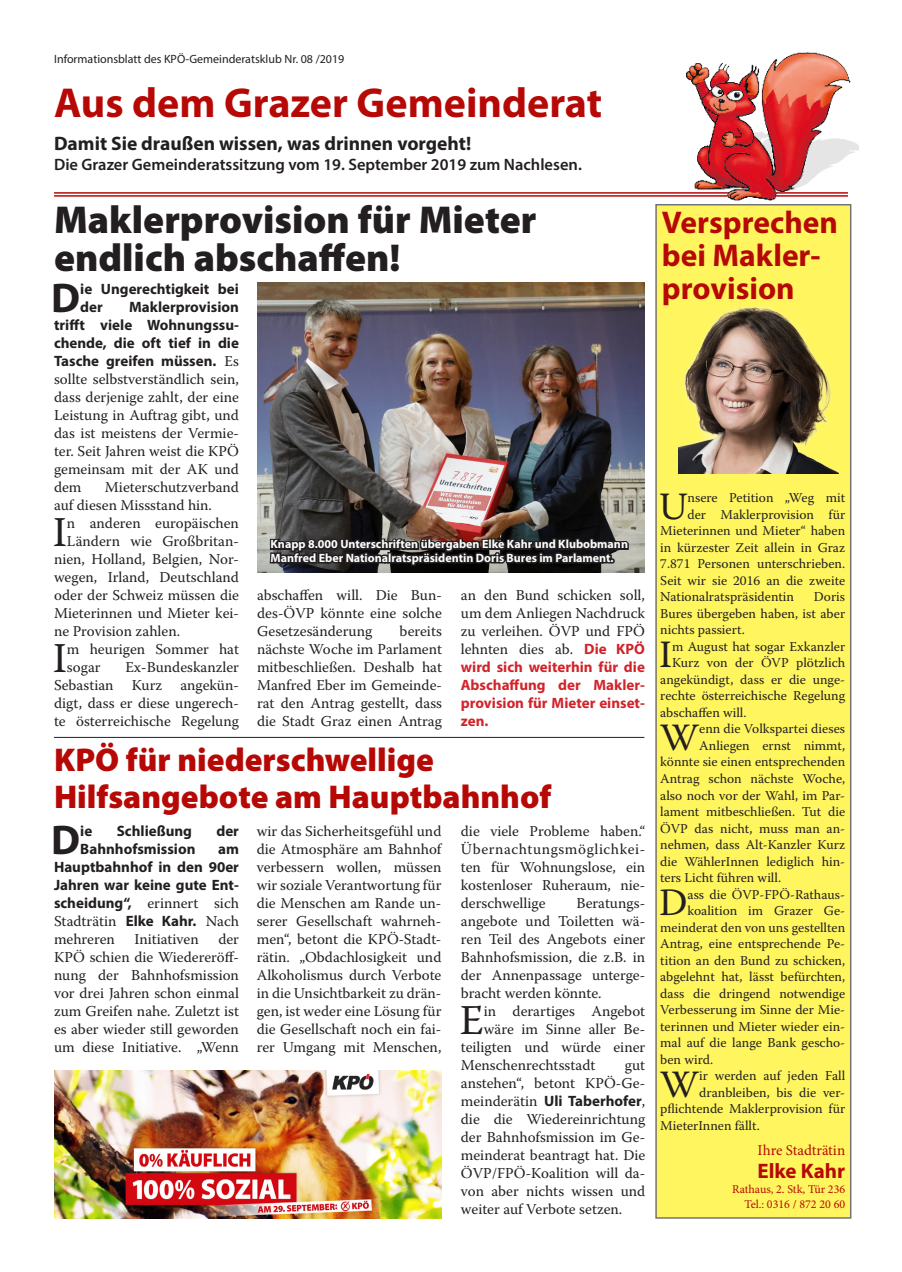
<style>
.page{position:relative;width:902px;height:1272px;background:#fff}
.page>*{position:absolute;margin:0;border:0;box-sizing:border-box;transform-origin:0 0}
.t1{font:42.3px "Warnock Pro";color:#231f20}
.t2{font:700 42px "Myriad Pro";color:#b60906}
.t3{font:700 41.7px "Myriad Pro";color:#231f20}
.t4{font:900 39px "Myriad Pro";color:#231f20}
.t5{font:38.55px "Warnock Pro";color:#231f20}
.t6{font:900 33px "Myriad Pro";color:#b60906}
.t7{font:700 31.5px/33px "Myriad Pro";color:#b60906}
.t8{font:700 21px "Myriad Pro";color:#b60906}
.t9{font:700 19.5px "Myriad Pro";color:#231f20}
.t10{font:600 16.5px "Myriad Pro";color:#231f20}
.t11{font:15px/18px "Warnock Pro";color:#231f20;text-align:justify}
.t12{font:700 15px/18px "Myriad Pro";color:#231f20}
.t13{font:15px "Minion Pro";color:#b60906}
.t14{font:13.5px/16.5px "Warnock Pro";color:#231f20;text-align:justify}
.t15{font:700 12px/13.5px "Myriad Pro";color:#fff}
.t16{font:12px "Myriad Pro";color:#231f20}
.t17{font:12px "Minion Pro";color:#b60906}
.s1{font-family:"Myriad Pro";font-weight:700}
.s2{font-family:"Myriad Pro";font-weight:700;color:#d1232a}
.s3{font-family:"Warnock Pro";font-weight:400}
</style>
<div class="page">
<img style="left:258px;top:283px;width:386px;height:289px">
<div style="left:656px;top:205px;width:194px;height:1012px;background:#fff65f"></div>
<img style="left:678px;top:304px;width:160px;height:169px">
<hr style="left:54px;top:192px;width:793px;height:2px;background:#b60906">
<hr style="left:54px;top:195px;width:793px;height:2px;background:#b60906">
<img style="left:662px;top:52px;width:196px;height:156px">
<img style="left:268px;top:429px;width:362px;height:144px">
<hr style="left:54px;top:737px;width:590px;height:1px;background:#231f20">
<img style="left:54px;top:1070px;width:388px;height:148px">
<p class="t16" style="left:54px;top:52px;width:292px">Informationsblatt des KPÖ-Gemeinderatsklub Nr. 08 /2019</p>
<p class="t2" style="left:54px;top:76px;width:549px">Aus dem Grazer Gemeinderat</p>
<p class="t9" style="left:54px;top:131px;width:419px">Damit Sie draußen wissen, was drinnen vorgeht!</p>
<p class="t10" style="left:54px;top:154px;width:529px">Die Grazer Gemeinderatssitzung vom 19. September 2019 zum Nachlesen.</p>
<p class="t4" style="left:54px;top:198px;width:484px">Maklerprovision für Mieter</p>
<p class="t4" style="left:54px;top:235px;width:348px">endlich abschaffen!</p>
<p class="t3" style="left:51px;top:271px;width:31px">D</p>
<p class="t12" style="left:80px;top:279px;width:160px">ie Ungerechtigkeit bei der</p>
<p class="t11" style="left:54px;top:298px;width:186px;text-indent:75px"><span class="s1">Maklerprovision trifft viele Wohnungssu&shy;chende, die oft tief in die Tasche greifen müssen.</span> Es sollte selbstverständlich sein, dass derjenige zahlt, der eine Leistung in Auftrag gibt, und das ist meistens der Vermie&shy;ter. Seit Jahren weist die KPÖ gemeinsam mit der AK und dem</p>
<p class="t11" style="left:54px;top:478px;width:186px;text-indent:51px">Mieterschutzverband auf diesen Missstand hin.</p>
<p class="t1" style="left:53px;top:507px;width:16px">I</p>
<p class="t11" style="left:67px;top:514px;width:173px">n anderen europäischen</p>
<p class="t11" style="left:67px;top:532px;width:173px">Ländern wie Großbritan-</p>
<p class="t11" style="left:54px;top:550px;width:186px">nien, Holland, Belgien, Nor-</p>
<p class="t11" style="left:54px;top:568px;width:186px">wegen, Irland, Deutschland</p>
<p class="t11" style="left:54px;top:586px;width:186px">oder der Schweiz müssen die</p>
<p class="t11" style="left:54px;top:604px;width:186px">Mieterinnen und Mieter kei-</p>
<p class="t11" style="left:54px;top:622px;width:128px">ne Provision zahlen.</p>
<p class="t1" style="left:53px;top:633px;width:16px">I</p>
<p class="t11" style="left:67px;top:640px;width:173px">m heurigen Sommer hat sogar</p>
<p class="t15" style="left:270px;top:537px;width:359px">Knapp 8.000 Unterschriften übergaben Elke Kahr und Klubobmann<br>Manfred Eber Nationalratspräsidentin Doris Bures im Parlament.</p>
<p class="t11" style="left:257px;top:585px;width:186px">abschaffen will. Die Bun&shy;des-ÖVP könnte eine solche Gesetzesänderung</p>
<p class="t11" style="left:461px;top:585px;width:185px">an den Bund schicken soll, um dem Anliegen Nachdruck zu verleihen. ÖVP und FPÖ lehnten dies ab. <span class="s2">Die KPÖ wird sich weiterhin für die Abschaffung der Makler&shy;provision für Mieter einset&shy;zen.</span></p>
<p class="t11" style="left:257px;top:621px;width:186px;text-indent:142px">bereits nächste Woche im Parlament mitbeschließen. Deshalb hat Manfred Eber im Gemeinde&shy;rat den Antrag gestellt, dass die Stadt Graz einen Antrag</p>
<p class="t11" style="left:54px;top:658px;width:186px;text-indent:71px">Ex-Bundeskanzler Sebastian Kurz angekün&shy;digt, dass er diese ungerech&shy;te österreichische Regelung</p>
<p class="t6" style="left:54px;top:740px;width:381px">KPÖ für niederschwellige</p>
<p class="t6" style="left:54px;top:778px;width:499px">Hilfsangebote am Hauptbahnhof</p>
<p class="t3" style="left:51px;top:812px;width:31px">D</p>
<p class="t12" style="left:80px;top:821px;width:14px">ie</p>
<p class="t12" style="left:117px;top:821px;width:77px">Schließung</p>
<p class="t12" style="left:216px;top:821px;width:24px">der</p>
<p class="t11" style="left:257px;top:821px;width:186px">wir das Sicherheitsgefühl und die Atmosphäre am Bahnhof verbessern wollen, müssen wir soziale Verantwortung für die Menschen am Rande un&shy;serer Gesellschaft wahrneh&shy;men“, betont die KPÖ-Stadt&shy;rätin. „Obdachlosigkeit und Alkoholismus durch Verbote in die Unsichtbarkeit zu drän&shy;gen, ist weder eine Lösung für die Gesellschaft noch ein fai&shy;rer Umgang mit Menschen,</p>
<p class="t11" style="left:461px;top:821px;width:186px">die viele Probleme haben.“ Übernachtungsmöglichkei&shy;ten für Wohnungslose, ein kostenloser Ruheraum, nie&shy;derschwellige</p>
<p class="t12" style="left:80px;top:839px;width:117px">Bahnhofsmission</p>
<p class="t12" style="left:54px;top:839px;width:186px;text-align:justify;text-indent:164px">am Hauptbahnhof in den 90er Jahren war keine gute Ent&shy;scheidung“, <span class="s3">erinnert sich Stadträtin</span> Elke Kahr. <span class="s3">Nach mehreren</span></p>
<p class="t11" style="left:461px;top:893px;width:186px;text-indent:115px">Beratungs&shy;angebote und Toiletten wä&shy;ren Teil des Angebots einer Bahnhofsmission, die z.B. in der Annenpassage unterge&shy;bracht werden könnte.</p>
<p class="t1" style="left:460px;top:994px;width:25px">E</p>
<p class="t11" style="left:483px;top:1001px;width:163px">in derartiges Angebot</p>
<p class="t11" style="left:54px;top:929px;width:186px;text-indent:164px">der KPÖ schien die Wiedereröff&shy;nung der Bahnhofsmission vor drei Jahren schon einmal zum Greifen nahe. Zuletzt ist es aber wieder still geworden um diese Initiative. „Wenn</p>
<p class="t11" style="left:134px;top:929px;width:66px">Initiativen</p>
<p class="t11" style="left:483px;top:1019px;width:163px">wäre im Sinne aller Be-</p>
<p class="t11" style="left:461px;top:1037px;width:186px">teiligten und würde einer</p>
<p class="t11" style="left:461px;top:1055px;width:136px">Menschenrechtsstadt</p>
<p class="t11" style="left:461px;top:1055px;width:186px;text-indent:164px">gut anstehen“, betont KPÖ-Ge&shy;meinderätin <span class="s1">Uli Taberhofer</span>, die die Wiedereinrichtung der Bahnhofsmission im Ge&shy;meinderat beantragt hat. Die ÖVP/FPÖ-Koalition will da&shy;von aber nichts wissen und weiter auf Verbote setzen.</p>
<p class="t7" style="left:662px;top:205px;width:177px">Versprechen bei Makler&shy;provision</p>
<p class="t5" style="left:659px;top:483px;width:30px">U</p>
<p class="t14" style="left:687px;top:489px;width:159px">nsere Petition „Weg mit</p>
<p class="t14" style="left:687px;top:506px;width:159px">der Maklerprovision für</p>
<p class="t14" style="left:660px;top:522px;width:186px">Mieterinnen und Mieter“ haben</p>
<p class="t14" style="left:660px;top:539px;width:186px">in kürzester Zeit allein in Graz</p>
<p class="t14" style="left:660px;top:555px;width:186px">7.871 Personen unterschrieben.</p>
<p class="t14" style="left:660px;top:572px;width:186px">Seit wir sie 2016 an die zweite</p>
<p class="t14" style="left:660px;top:588px;width:135px">Nationalratspräsidentin</p>
<p class="t14" style="left:660px;top:588px;width:186px;text-indent:153px">Doris Bures übergeben haben, ist aber nichts passiert.</p>
<p class="t5" style="left:659px;top:631px;width:14px">I</p>
<p class="t14" style="left:672px;top:638px;width:175px">m August hat sogar Exkanzler</p>
<p class="t14" style="left:672px;top:654px;width:175px">Kurz von der ÖVP plötzlich</p>
<p class="t14" style="left:660px;top:671px;width:186px">angekündigt, dass er die unge-</p>
<p class="t14" style="left:660px;top:687px;width:186px">rechte österreichische Regelung</p>
<p class="t14" style="left:660px;top:704px;width:88px">abschaffen will.</p>
<p class="t5" style="left:659px;top:714px;width:41px">W</p>
<p class="t14" style="left:699px;top:720px;width:147px">enn die Volkspartei dieses</p>
<p class="t14" style="left:699px;top:737px;width:147px">Anliegen ernst nimmt,</p>
<p class="t14" style="left:660px;top:753px;width:186px">könnte sie einen entsprechenden</p>
<p class="t14" style="left:660px;top:770px;width:186px">Antrag schon nächste Woche,</p>
<p class="t14" style="left:660px;top:786px;width:186px">also noch vor der Wahl, im Par-</p>
<p class="t14" style="left:660px;top:803px;width:186px">lament mitbeschließen. Tut die</p>
<p class="t14" style="left:660px;top:819px;width:186px">ÖVP das nicht, muss man an-</p>
<p class="t14" style="left:660px;top:836px;width:186px">nehmen, dass Alt-Kanzler Kurz</p>
<p class="t14" style="left:660px;top:852px;width:186px">die WählerInnen lediglich hin-</p>
<p class="t14" style="left:660px;top:869px;width:122px">ters Licht führen will.</p>
<p class="t5" style="left:659px;top:879px;width:30px">D</p>
<p class="t14" style="left:687px;top:885px;width:159px">ass die ÖVP-FPÖ-Rathaus-</p>
<p class="t14" style="left:687px;top:902px;width:159px">koalition im Grazer Ge-</p>
<p class="t14" style="left:660px;top:918px;width:186px">meinderat den von uns gestellten</p>
<p class="t14" style="left:660px;top:935px;width:186px">Antrag, eine entsprechende Pe-</p>
<p class="t14" style="left:660px;top:951px;width:186px">tition an den Bund zu schicken,</p>
<p class="t14" style="left:660px;top:968px;width:186px">abgelehnt hat, lässt befürchten,</p>
<p class="t14" style="left:660px;top:984px;width:186px">dass die dringend notwendige</p>
<p class="t14" style="left:660px;top:1001px;width:186px">Verbesserung im Sinne der Mie-</p>
<p class="t14" style="left:660px;top:1017px;width:186px">terinnen und Mieter wieder ein-</p>
<p class="t14" style="left:660px;top:1034px;width:186px">mal auf die lange Bank gescho-</p>
<p class="t14" style="left:660px;top:1050px;width:54px">ben wird.</p>
<p class="t5" style="left:659px;top:1060px;width:41px">W</p>
<p class="t14" style="left:699px;top:1067px;width:147px">ir werden auf jeden Fall</p>
<p class="t14" style="left:699px;top:1083px;width:147px">dranbleiben, bis die ver-</p>
<p class="t14" style="left:660px;top:1100px;width:186px">pflichtende Maklerprovision für</p>
<p class="t14" style="left:660px;top:1116px;width:101px">MieterInnen fällt.</p>
<p class="t13" style="left:757px;top:1140px;width:89px">Ihre Stadträtin</p>
<p class="t8" style="left:757px;top:1156px;width:89px">Elke Kahr</p>
<p class="t17" style="left:732px;top:1180px;width:115px">Rathaus, 2. Stk, Tür 236</p>
<p class="t17" style="left:744px;top:1195px;width:102px">Tel.: 0316 / 872 20 60</p>
</div>
